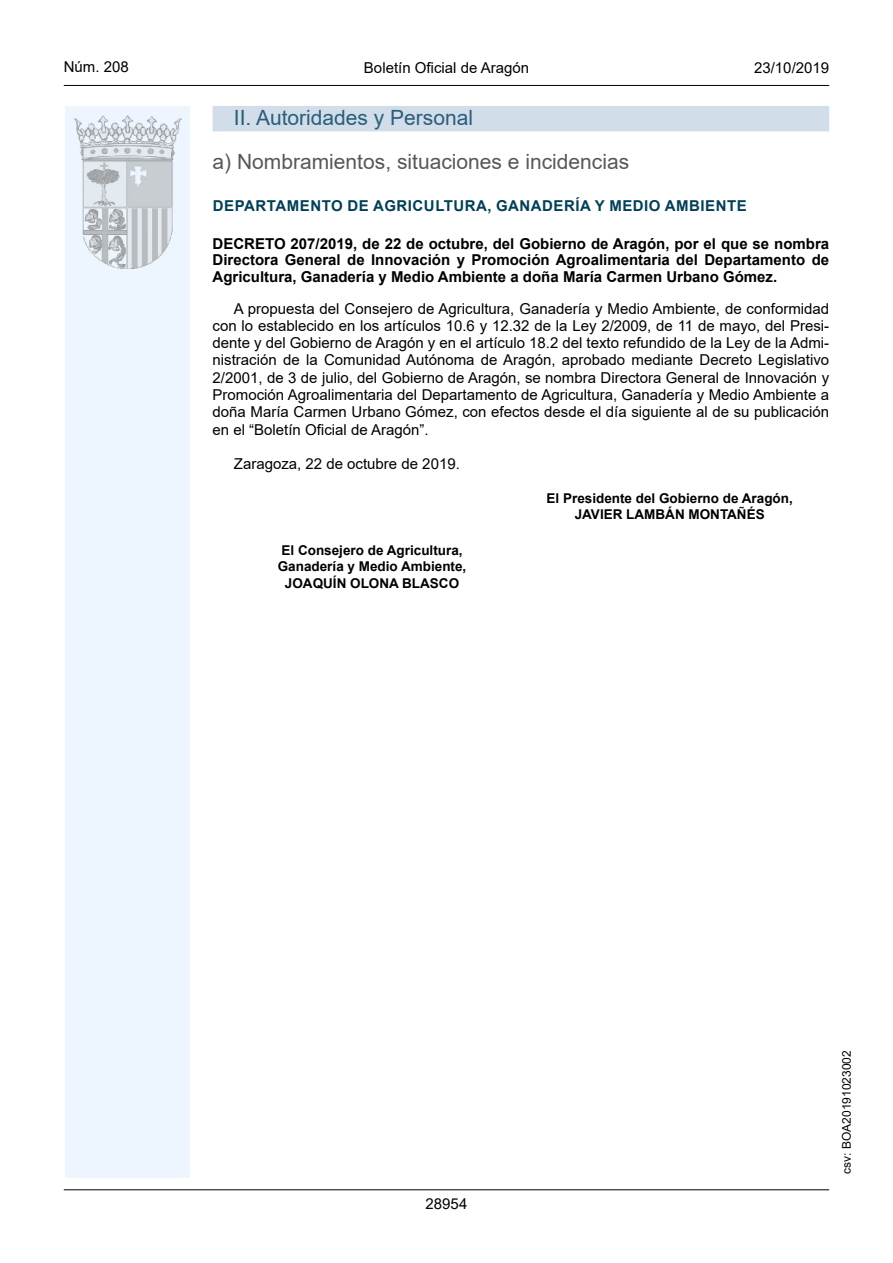
<style>
.page{position:relative;width:893px;height:1263px;background:#fff}
.page>*{position:absolute;margin:0;border:0;box-sizing:border-box;transform-origin:0 0}
.Sub_Seccion{font:21px "Arial";color:#585857}
.Titulo_sec{font:21px "Arial";color:#2a5e7a}
.inicio_de_parrafo{font:15px/17.2px "Arial";color:#000;text-align:justify}
.Titulo_text{font:700 15px/16.5px "Arial";color:#000;text-align:justify}
.emisor_text{font:700 15px "Arial";letter-spacing:.035em;color:#003f58}
.t1{font:15px "Arial MT2";color:#000}
.firma_izq{font:700 13.5px "Arial";color:#000}
.firma_der{font:700 13.5px "Arial";color:#000}
.t2{font:12px "Arial MT2";color:#000}
</style>
<div class="page">
<div style="left:65px;top:106px;width:125px;height:1072px;background:#edf6fe"></div>
<img style="left:75px;top:115px;width:106px;height:153px">
<hr style="left:64px;top:85px;width:765px;height:1px;background:#000">
<hr style="left:64px;top:1189px;width:765px;height:1px;background:#000">
<div style="left:213px;top:106px;width:616px;height:25px;background:#d1dde8"></div>
<p class="t1" style="left:64px;top:57px;width:67px">Núm. 208</p>
<p class="inicio_de_parrafo" style="left:364px;top:59px;width:167px">Boletín Oficial de Aragón</p>
<p class="t1" style="left:754px;top:57px;width:77px">23/10/2019</p>
<h3 class="Titulo_sec" style="left:234px;top:103px;width:241px">II. Autoridades y Personal</h3>
<h4 class="Sub_Seccion" style="left:213px;top:147px;width:418px">a) Nombramientos, situaciones e incidencias</h4>
<h5 class="emisor_text" style="left:213px;top:195px;width:535px">DEPARTAMENTO DE AGRICULTURA, GANADERÍA Y MEDIO AMBIENTE</h5>
<p class="Titulo_text" style="left:213px;top:236px;width:618px">DECRETO 207/2019, de 22 de octubre, del Gobierno de Aragón, por el que se nombra Directora General de Innovación y Promoción Agroalimentaria del Departamento de Agricultura, Ganadería y Medio Ambiente a doña María Carmen Urbano Gómez.</p>
<p class="inicio_de_parrafo" style="left:213px;top:300px;width:618px;text-indent:21px">A propuesta del Consejero de Agricultura, Ganadería y Medio Ambiente, de conformidad con lo establecido en los artículos 10.6 y 12.32 de la Ley 2/2009, de 11 de mayo, del Presi&shy;dente y del Gobierno de Aragón y en el artículo 18.2 del texto refundido de la Ley de la Admi&shy;nistración de la Comunidad Autónoma de Aragón, aprobado mediante Decreto Legislativo 2/2001, de 3 de julio, del Gobierno de Aragón, se nombra Directora General de Innovación y Promoción Agroalimentaria del Departamento de Agricultura, Ganadería y Medio Ambiente a doña María Carmen Urbano Gómez, con efectos desde el día siguiente al de su publicación en el “Boletín Oficial de Aragón”.</p>
<p class="inicio_de_parrafo" style="left:234px;top:455px;width:227px">Zaragoza, 22 de octubre de 2019.</p>
<p class="firma_der" style="left:547px;top:489px;width:248px">El Presidente del Gobierno de Aragón,</p>
<p class="firma_der" style="left:575px;top:505px;width:191px">JAVIER LAMBÁN MONTAÑÉS</p>
<p class="firma_izq" style="left:282px;top:540px;width:183px">El Consejero de Agricultura,</p>
<p class="firma_izq" style="left:278px;top:557px;width:190px">Ganadería y Medio Ambiente,</p>
<p class="firma_izq" style="left:285px;top:573px;width:176px">JOAQUÍN OLONA BLASCO</p>
<p class="t1" style="left:426px;top:1193px;width:43px">28954</p>
<p class="t2" style="left:838px;top:1174px;width:125px;rotate:-90deg">csv: BOA20191023002</p>
</div>
